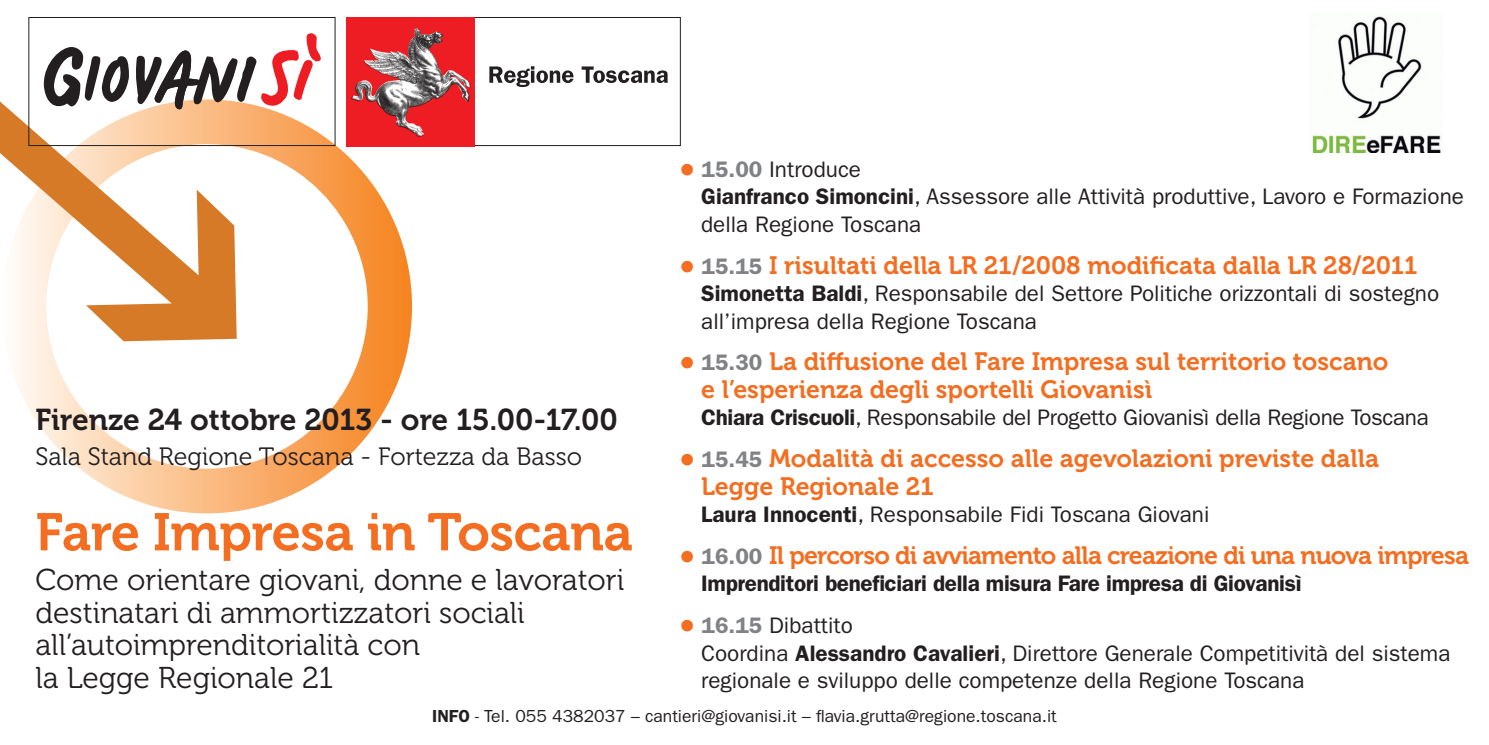
<style>
.page{position:relative;width:1489px;height:745px;background:#fff}
.page>*{position:absolute;margin:0;border:0;box-sizing:border-box;transform-origin:0 0}
.t1{font:52.5px "Museo 700";letter-spacing:-.01em;color:#f36e21}
.t2{font:30px/32.5px "Museo 300";color:#231f20}
.t3{font:30px "Museo 700";letter-spacing:-.005em;color:#231f20}
.t4{font:25px/27.5px "Museo 700";color:#f36e21}
.t5{font:25px "Museo 700";letter-spacing:-.03em;color:#f36e21}
.t6{font:25px "Museo 300";color:#231f20}
.t7{font:22.5px/27.5px "ITC Franklin Gothic Std";color:#231f20}
.t8{font:600 22.5px "ITC Franklin Gothic Std";letter-spacing:-.015em;color:#231f20}
.t9{font:17.5px "ITC Franklin Gothic Std";color:#231f20}
.t10{font:11.5px "Helvetica";color:#000}
.s1{color:#f36e21}
.s2{font-weight:600;color:#808285}
.s3{font-weight:600}
.s4{font-family:"ITC Franklin Gothic Std";font-weight:600;font-size:22.5px;color:#808285}
</style>
<div class="page">
<svg style="left:15px;top:151px;width:397px;height:362px"></svg>
<svg style="left:0;top:101px;width:237px;height:240px"></svg>
<svg style="left:23px;top:17px;width:658px;height:134px"></svg>
<div style="left:28px;top:17px;width:307px;height:129px;border:1px solid #231f20"></div>
<svg style="left:44px;top:33px;width:277px;height:76px"></svg>
<div style="left:472px;top:17px;width:208px;height:128px;background:#fff"></div>
<div style="left:472px;top:17px;width:208px;height:129px;border:1px solid #231f20"></div>
<svg style="left:489px;top:66px;width:84px;height:21px"></svg>
<svg style="left:581px;top:66px;width:86px;height:17px"></svg>
<div style="left:346px;top:17px;width:129px;height:129px;background:#ee1d23"></div>
<img style="left:351px;top:27px;width:120px;height:110px">
<img style="left:1312px;top:16px;width:129px;height:137px">
<p class="t7" style="left:701px;top:155px;width:764px;text-indent:-21px"><span class="s1">●</span> <span class="s2">15.00</span> Introduce<br><span class="s3">Gianfranco Simoncini</span>, Assessore alle Attività produttive, Lavoro e Formazione della Regione Toscana</p>
<p class="t4" style="left:680px;top:251px;width:739px">● <span class="s4">15.15</span> I risultati della LR 21/2008 modificata dalla LR 28/2011</p>
<p class="t7" style="left:701px;top:279px;width:739px"><span class="s3">Simonetta Baldi</span>, Responsabile del Settore Politiche orizzontali di sostegno all’impresa della Regione Toscana</p>
<p class="t4" style="left:701px;top:348px;width:688px;text-indent:-21px">● <span class="s4">15.30</span> La diffusione del Fare Impresa sul territorio toscano e l’esperienza degli sportelli Giovanisì</p>
<p class="t7" style="left:701px;top:404px;width:729px"><span class="s3">Chiara Criscuoli</span>, Responsabile del Progetto Giovanisì della Regione Toscana</p>
<p class="t4" style="left:701px;top:444px;width:679px;text-indent:-21px">● <span class="s4">15.45</span> Modalità di accesso alle agevolazioni previste dalla<br>Legge Regionale 21</p>
<p class="t7" style="left:701px;top:500px;width:510px"><span class="s3">Laura Innocenti</span>, Responsabile Fidi Toscana Giovani</p>
<p class="t5" style="left:680px;top:541px;width:790px">● <span class="s4">16.00</span> Il percorso di avviamento alla creazione di una nuova impresa</p>
<p class="t8" style="left:701px;top:570px;width:602px">Imprenditori beneficiari della misura Fare impresa di Giovanisì</p>
<p class="t7" style="left:701px;top:611px;width:750px;text-indent:-21px"><span class="s1">●</span> <span class="s2">16.15</span> Dibattito<br>Coordina <span class="s3">Alessandro Cavalieri</span>, Direttore Generale Competitività del sistema regionale e sviluppo delle competenze della Regione Toscana</p>
<h2 class="t3" style="left:35px;top:403px;width:584px">Firenze 24 ottobre 2013 - ore 15.00-17.00</h2>
<p class="t6" style="left:35px;top:443px;width:548px">Sala Stand Regione Toscana - Fortezza da Basso</p>
<h1 class="t1" style="left:35px;top:502px;width:599px">Fare Impresa in Toscana</h1>
<h2 class="t2" style="left:35px;top:563px;width:590px">Come orientare giovani, donne e lavoratori destinatari di ammortizzatori sociali all’autoimprenditorialità con<br>la Legge Regionale 21</h2>
<p class="t9" style="left:432px;top:705px;width:626px"><span class="s3">INFO</span> - Tel. 055 4382037 – cantieri@giovanisi.it – flavia.grutta@regione.toscana.it</p>
<p class="t10" style="left:1172px;top:643px;width:114px">17-01-2012 17:03:15</p>
</div>
